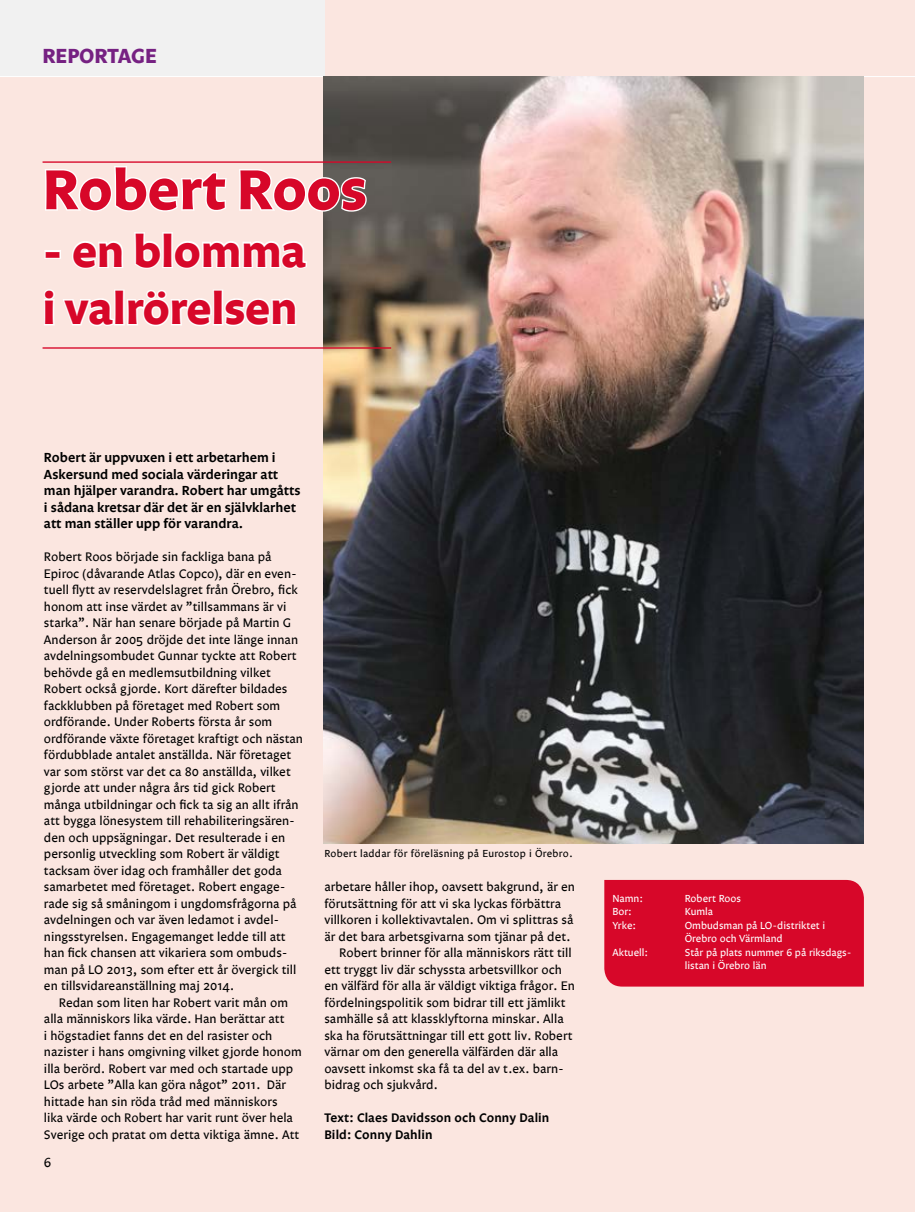
<style>
.page{position:relative;width:915px;height:1212px;background:#fff}
.page>*{position:absolute;margin:0;border:0;box-sizing:border-box;transform-origin:0 0}
.t1{font:700 57.45px "Legato";letter-spacing:-.005em;color:#d70729}
.t2{font:700 45.45px/57.4px "Legato";letter-spacing:-.005em;color:#d70729}
.t3{font:700 21px "Legato";letter-spacing:-.005em;color:#762182}
.t4{font:600 13.5px/16.5px "Legato LF";color:#000}
.t5{font:13.5px "Legato";color:#000}
.t6{font:12.75px/16.5px "Legato";color:#000}
.t7{font:600 12.75px/16.5px "Legato";letter-spacing:.01em;color:#000}
.t8{font:10.5px/13.5px "Legato";color:#fff}
.t9{font:10.5px "Legato";letter-spacing:.025em;color:#000}
</style>
<div class="page">
<div style="left:0;top:0;width:914px;height:1212px;background:#fbe6e0"></div>
<div style="left:0;top:0;width:324px;height:76px;background:#f1f1f1"></div>
<hr style="left:0;top:76px;width:914px;height:1px;background:#fff">
<img style="left:323px;top:76px;width:540px;height:768px">
<hr style="left:43px;top:161px;width:348px;height:2px;background:#d70729">
<hr style="left:43px;top:347px;width:348px;height:2px;background:#d70729">
<svg style="left:42px;top:126px;width:326px;height:247px"></svg>
<div style="left:604px;top:880px;width:259px;height:106px;background:#d70729"></div>
<h3 class="t3" style="left:43px;top:44px;width:116px">REPORTAGE</h3>
<h1 class="t1" style="left:43px;top:156px;width:326px">Robert Roos</h1>
<h2 class="t2" style="left:43px;top:225px;width:265px">- en blomma i valrörelsen</h2>
<p class="t4" style="left:44px;top:450px;width:258px">Robert är uppvuxen i ett arbetarhem i Askersund med sociala värderingar att man hjälper varandra. Robert har umgåtts i sådana kretsar där det är en självklarhet att man ställer upp för varandra.</p>
<p class="t6" style="left:44px;top:549px;width:260px">Robert Roos började sin fackliga bana på Epiroc (dåvarande Atlas Copco), där en even&shy;tuell flytt av reservdelslagret från Örebro, fick honom att inse värdet av ”tillsammans är vi starka”. När han senare började på Martin G Anderson år 2005 dröjde det inte länge innan avdelningsombudet Gunnar tyckte att Robert behövde gå en medlemsutbildning vilket Robert också gjorde. Kort därefter bildades fackklubben på företaget med Robert som ordförande. Under Roberts första år som ordförande växte företaget kraftigt och nästan fördubblade antalet anställda. När företaget var som störst var det ca 80 anställda, vilket gjorde att under några års tid gick Robert många utbildningar och fick ta sig an allt ifrån att bygga lönesystem till rehabiliteringsären&shy;den och uppsägningar. Det resulterade i en personlig utveckling som Robert är väldigt tacksam över idag och framhåller det goda samarbetet med företaget. Robert engage&shy;rade sig så småningom i ungdomsfrågorna på avdelningen och var även ledamot i avdel&shy;ningsstyrelsen. Engagemanget ledde till att han fick chansen att vikariera som ombuds&shy;man på LO 2013, som efter ett år övergick till en tillsvidareanställning maj 2014.</p>
<p class="t6" style="left:44px;top:995px;width:259px;text-indent:15px">Redan som liten har Robert varit mån om alla människors lika värde. Han berättar att<br>i högstadiet fanns det en del rasister och nazister i hans omgivning vilket gjorde honom illa berörd. Robert var med och startade upp LOs arbete ”Alla kan göra något” 2011. Där hittade han sin röda tråd med människors<br>lika värde och Robert har varit runt över hela Sverige och pratat om detta viktiga ämne. Att</p>
<p class="t5" style="left:44px;top:1154px;width:9px">6</p>
<p class="t9" style="left:324px;top:847px;width:249px">Robert laddar för föreläsning på Eurostop i Örebro.</p>
<p class="t6" style="left:324px;top:879px;width:252px">arbetare håller ihop, oavsett bakgrund, är en</p>
<p class="t6" style="left:324px;top:896px;width:238px">förutsättning för att vi ska lyckas förbättra</p>
<p class="t6" style="left:324px;top:912px;width:250px">villkoren i kollektivavtalen. Om vi splittras så</p>
<p class="t6" style="left:324px;top:929px;width:247px">är det bara arbetsgivarna som tjänar på det.</p>
<p class="t6" style="left:339px;top:945px;width:234px">Robert brinner för alla människors rätt till</p>
<p class="t6" style="left:324px;top:962px;width:239px">ett tryggt liv där schyssta arbetsvillkor och</p>
<p class="t6" style="left:324px;top:978px;width:252px">en välfärd för alla är väldigt viktiga frågor. En</p>
<p class="t6" style="left:324px;top:995px;width:242px">fördelningspolitik som bidrar till ett jämlikt</p>
<p class="t6" style="left:324px;top:1011px;width:241px">samhälle så att klassklyftorna minskar. Alla</p>
<p class="t6" style="left:324px;top:1028px;width:249px">ska ha förutsättningar till ett gott liv. Robert</p>
<p class="t6" style="left:324px;top:1044px;width:235px">värnar om den generella välfärden där alla</p>
<p class="t6" style="left:324px;top:1061px;width:238px">oavsett inkomst ska få ta del av t.ex. barn-</p>
<p class="t6" style="left:324px;top:1077px;width:115px">bidrag och sjukvård.</p>
<p class="t7" style="left:324px;top:1110px;width:226px">Text: Claes Davidsson och Conny Dalin<br>Bild: Conny Dahlin</p>
<p class="t8" style="left:612px;top:892px;width:32px">Namn:</p>
<p class="t8" style="left:684px;top:892px;width:58px">Robert Roos</p>
<p class="t8" style="left:612px;top:905px;width:21px">Bor:</p>
<p class="t8" style="left:684px;top:905px;width:30px">Kumla</p>
<p class="t8" style="left:612px;top:919px;width:25px">Yrke:</p>
<p class="t8" style="left:684px;top:919px;width:142px">Ombudsman på LO-distriktet i<br>Örebro och Värmland</p>
<p class="t8" style="left:612px;top:946px;width:37px">Aktuell:</p>
<p class="t8" style="left:684px;top:946px;width:168px">Står på plats nummer 6 på riksdags&shy;listan i Örebro län</p>
</div>
